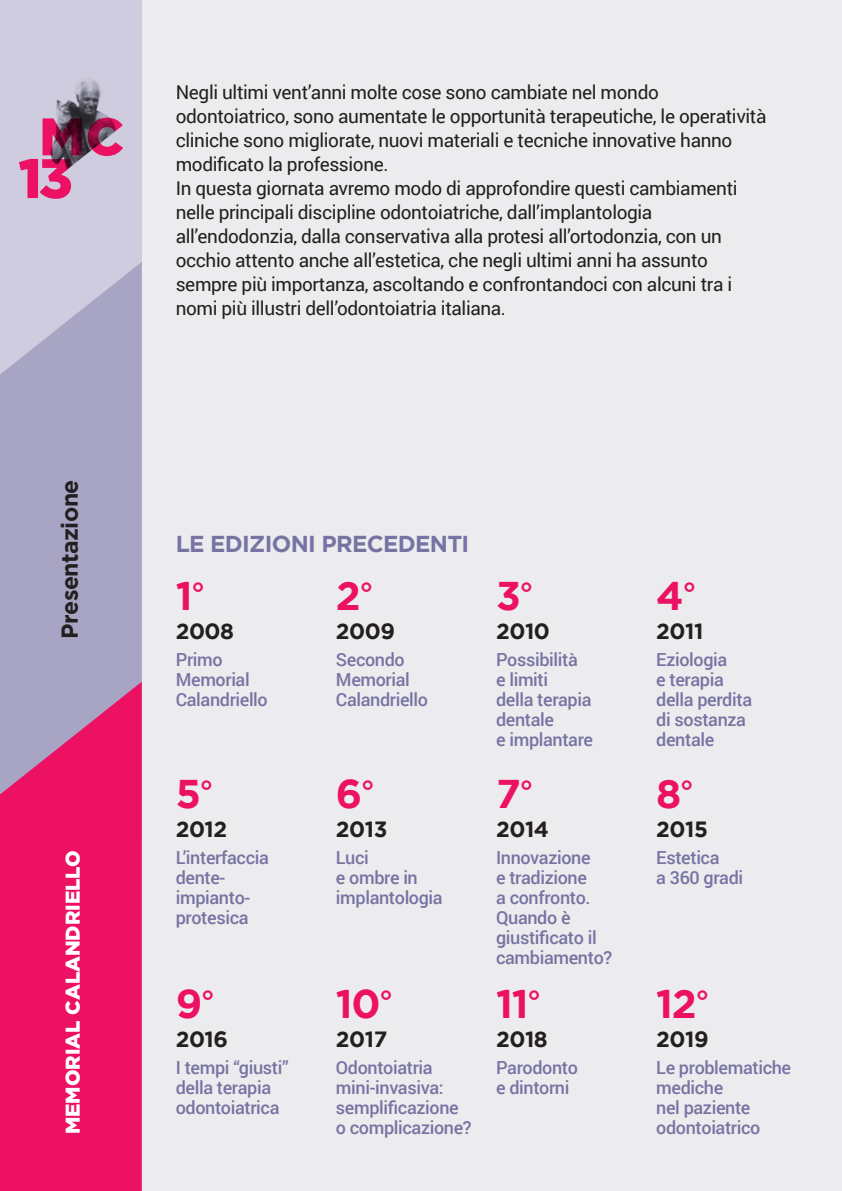
<style>
.page{position:relative;width:842px;height:1191px;background:#ececee}
.page>*{position:absolute;margin:0;border:0;box-sizing:border-box;transform-origin:0 0}
.t1{font:900 55.6px "Gotham";color:#ec1163}
.t2{font:900 52.6px "Gotham";color:#ec1163}
.t3{font:700 40px "Gotham";color:#ec1163}
.t4{font:700 23px "Gotham";letter-spacing:-.03em;color:#7773a3}
.t5{font:700 23px "Gotham";letter-spacing:-.025em;color:#231f20}
.t6{font:700 22px "Gotham";letter-spacing:-.02em;color:#231f20}
.t7{font:900 20px "Gotham";color:#fff}
.t8{font:19px/24px "Roboto";letter-spacing:-.02em;color:#231f20}
.t9{font:500 18px/20px "Roboto";letter-spacing:-.02em;color:#7773a3}
</style>
<div class="page">
<div style="left:0;top:0;width:142px;height:1191px;background:#ceccde"></div>
<svg style="left:0;top:262px;width:142px;height:419px;background:#acaac6"></svg>
<svg style="left:0;top:681px;width:142px;height:510px;background:#e4216d"></svg>
<img style="left:50px;top:80px;width:66px;height:92px">
<p class="t2" style="left:39px;top:106px;width:86px">MC</p>
<p class="t1" style="left:18px;top:146px;width:56px">13</p>
<p class="t8" style="left:176px;top:80px;width:592px">Negli ultimi vent’anni molte cose sono cambiate nel mondo odontoiatrico, sono aumentate le opportunità terapeutiche, le operatività cliniche sono migliorate, nuovi materiali e tecniche innovative hanno modificato la professione.</p>
<p class="t8" style="left:176px;top:176px;width:563px">In questa giornata avremo modo di approfondire questi cambiamenti nelle principali discipline odontoiatriche, dall’implantologia all’endodonzia, dalla conservativa alla protesi all’ortodonzia, con un occhio attento anche all’estetica, che negli ultimi anni ha assunto sempre più importanza, ascoltando e confrontandoci con alcuni tra i nomi più illustri dell’odontoiatria italiana.</p>
<p class="t5" style="left:56px;top:638px;width:160px;rotate:-90deg">Presentazione</p>
<p class="t7" style="left:61px;top:1134px;width:285px;rotate:-90deg">MEMORIAL CALANDRIELLO</p>
<p class="t4" style="left:176px;top:530px;width:295px">LE EDIZIONI PRECEDENTI</p>
<p class="t3" style="left:176px;top:572px;width:31px">1<sup>°</sup></p>
<p class="t6" style="left:176px;top:618px;width:60px">2008</p>
<p class="t9" style="left:176px;top:648px;width:48px">Primo</p>
<p class="t9" style="left:176px;top:668px;width:75px">Memorial</p>
<p class="t9" style="left:176px;top:688px;width:94px">Calandriello</p>
<p class="t3" style="left:176px;top:770px;width:39px">5<sup>°</sup></p>
<p class="t6" style="left:176px;top:816px;width:53px">2012</p>
<p class="t9" style="left:176px;top:846px;width:95px">L’interfaccia</p>
<p class="t9" style="left:176px;top:866px;width:51px">dente-</p>
<p class="t9" style="left:176px;top:886px;width:76px">impianto-</p>
<p class="t9" style="left:176px;top:906px;width:74px">protesica</p>
<p class="t3" style="left:176px;top:980px;width:40px">9<sup>°</sup></p>
<p class="t6" style="left:176px;top:1026px;width:54px">2016</p>
<p class="t9" style="left:176px;top:1057px;width:114px">I tempi “giusti”</p>
<p class="t9" style="left:176px;top:1077px;width:97px">della terapia</p>
<p class="t9" style="left:176px;top:1097px;width:105px">odontoiatrica</p>
<p class="t3" style="left:336px;top:572px;width:39px">2<sup>°</sup></p>
<p class="t6" style="left:336px;top:618px;width:61px">2009</p>
<p class="t9" style="left:336px;top:648px;width:70px">Secondo</p>
<p class="t9" style="left:336px;top:668px;width:75px">Memorial</p>
<p class="t9" style="left:336px;top:688px;width:94px">Calandriello</p>
<p class="t3" style="left:336px;top:770px;width:40px">6<sup>°</sup></p>
<p class="t6" style="left:336px;top:816px;width:53px">2013</p>
<p class="t9" style="left:336px;top:846px;width:34px">Luci</p>
<p class="t9" style="left:336px;top:866px;width:108px">e ombre in implantologia</p>
<p class="t3" style="left:336px;top:980px;width:59px">10<sup>°</sup></p>
<p class="t6" style="left:336px;top:1026px;width:53px">2017</p>
<p class="t9" style="left:336px;top:1057px;width:98px">Odontoiatria</p>
<p class="t9" style="left:336px;top:1077px;width:109px">mini-invasiva:</p>
<p class="t9" style="left:336px;top:1097px;width:124px">semplificazione</p>
<p class="t9" style="left:336px;top:1117px;width:137px">o complicazione?</p>
<p class="t3" style="left:496px;top:572px;width:39px">3<sup>°</sup></p>
<p class="t6" style="left:496px;top:618px;width:55px">2010</p>
<p class="t9" style="left:496px;top:648px;width:83px">Possibilità</p>
<p class="t9" style="left:496px;top:668px;width:54px">e limiti</p>
<p class="t9" style="left:496px;top:688px;width:97px">della terapia</p>
<p class="t9" style="left:496px;top:708px;width:59px">dentale</p>
<p class="t9" style="left:496px;top:728px;width:99px">e implantare</p>
<p class="t3" style="left:496px;top:770px;width:38px">7<sup>°</sup></p>
<p class="t6" style="left:496px;top:816px;width:54px">2014</p>
<p class="t9" style="left:496px;top:846px;width:96px">Innovazione</p>
<p class="t9" style="left:496px;top:866px;width:92px">e tradizione</p>
<p class="t9" style="left:496px;top:886px;width:96px">a confronto.</p>
<p class="t9" style="left:496px;top:906px;width:118px">Quando è giustificato il cambiamento?</p>
<p class="t3" style="left:496px;top:980px;width:46px">11<sup>°</sup></p>
<p class="t6" style="left:496px;top:1026px;width:53px">2018</p>
<p class="t9" style="left:496px;top:1057px;width:83px">Parodonto</p>
<p class="t9" style="left:496px;top:1077px;width:75px">e dintorni</p>
<p class="t3" style="left:656px;top:572px;width:41px">4<sup>°</sup></p>
<p class="t6" style="left:656px;top:618px;width:49px">2011</p>
<p class="t9" style="left:656px;top:648px;width:73px">Eziologia</p>
<p class="t9" style="left:656px;top:668px;width:69px">e terapia</p>
<p class="t9" style="left:656px;top:688px;width:97px">della perdita</p>
<p class="t9" style="left:656px;top:708px;width:91px">di sostanza</p>
<p class="t9" style="left:656px;top:728px;width:59px">dentale</p>
<p class="t3" style="left:656px;top:770px;width:39px">8<sup>°</sup></p>
<p class="t6" style="left:656px;top:816px;width:53px">2015</p>
<p class="t9" style="left:656px;top:846px;width:65px">Estetica</p>
<p class="t9" style="left:656px;top:866px;width:88px">a 360 gradi</p>
<p class="t3" style="left:656px;top:980px;width:54px">12<sup>°</sup></p>
<p class="t6" style="left:656px;top:1026px;width:54px">2019</p>
<p class="t9" style="left:656px;top:1057px;width:136px">Le problematiche mediche<br>nel paziente odontoiatrico</p>
</div>
